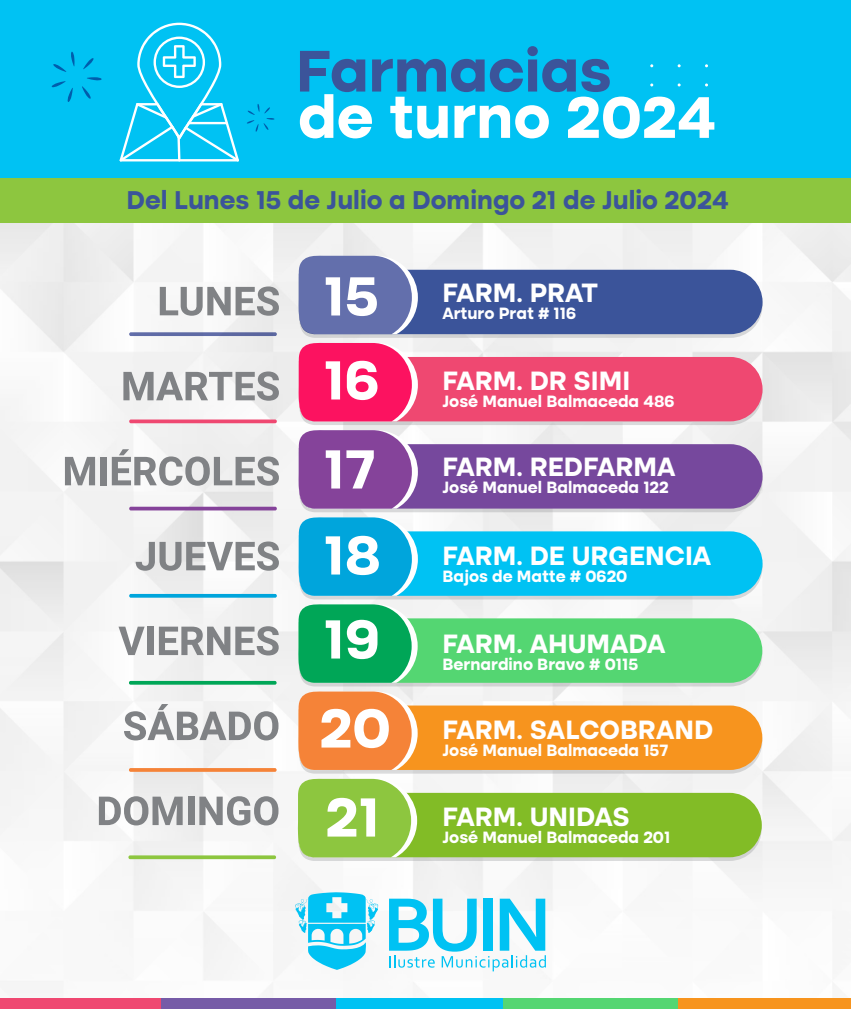
<style>
.page{position:relative;width:851px;height:1009px;background:#fff}
.page>*{position:absolute;margin:0;border:0;box-sizing:border-box;transform-origin:0 0}
.t1{font:700 60.7px "Altone Trial";color:#fff}
.t2{font:700 60.7px "Altone Trial";color:#3b549a}
.t3{font:700 57px "Altone Trial";color:#fff}
.t4{font:700 26.8px "Altone Trial";color:#fff}
.t5{font:700 26px "Altone Trial";color:#3b549a}
.t6{font:700 16.6px "Altone Trial";color:#fff}
</style>
<div class="page">
<img style="left:0;top:223px;width:850px;height:776px">
<div style="left:0;top:999px;width:173px;height:10px;background:#ef4871"></div>
<div style="left:161px;top:999px;width:181px;height:10px;background:#765ba7"></div>
<div style="left:336px;top:999px;width:181px;height:10px;background:#00c2f3"></div>
<div style="left:502px;top:999px;width:181px;height:10px;background:#54d672"></div>
<div style="left:678px;top:999px;width:172px;height:10px;background:#f7941e"></div>
<div style="left:0;top:0;width:850px;height:184px;background:#00c2f3"></div>
<svg style="left:160px;top:286px;width:119px;height:30px"></svg>
<svg style="left:123px;top:371px;width:156px;height:30px"></svg>
<svg style="left:65px;top:457px;width:30px;height:28px"></svg>
<div style="left:100px;top:457px;width:6px;height:28px;background:#808285"></div>
<svg style="left:112px;top:449px;width:167px;height:37px"></svg>
<svg style="left:136px;top:541px;width:143px;height:30px"></svg>
<svg style="left:295px;top:892px;width:83px;height:78px"></svg>
<svg style="left:389px;top:899px;width:157px;height:72px"></svg>
<svg style="left:119px;top:23px;width:120px;height:138px"></svg>
<div style="left:0;top:179px;width:850px;height:44px;background:#8dc63f"></div>
<svg style="left:129px;top:332px;width:148px;height:4px"></svg>
<svg style="left:128px;top:420px;width:149px;height:3px"></svg>
<svg style="left:128px;top:507px;width:149px;height:3px"></svg>
<svg style="left:128px;top:594px;width:149px;height:4px"></svg>
<svg style="left:82px;top:77px;width:20px;height:22px"></svg>
<svg style="left:51px;top:81px;width:22px;height:21px"></svg>
<svg style="left:53px;top:52px;width:22px;height:20px"></svg>
<svg style="left:83px;top:58px;width:11px;height:11px"></svg>
<svg style="left:247px;top:104px;width:27px;height:28px"></svg>
<svg style="left:118px;top:627px;width:27px;height:28px"></svg>
<div style="left:147px;top:627px;width:7px;height:28px;background:#808285"></div>
<svg style="left:159px;top:626px;width:120px;height:29px"></svg>
<svg style="left:124px;top:704px;width:154px;height:36px"></svg>
<svg style="left:99px;top:796px;width:84px;height:29px"></svg>
<div style="left:188px;top:797px;width:6px;height:28px;background:#808285"></div>
<svg style="left:199px;top:796px;width:79px;height:29px"></svg>
<svg style="left:128px;top:681px;width:149px;height:4px"></svg>
<svg style="left:128px;top:768px;width:149px;height:4px"></svg>
<svg style="left:128px;top:855px;width:149px;height:4px"></svg>
<svg style="left:298px;top:254px;width:464px;height:607px"></svg>
<h1 class="t2" style="left:296px;top:44px;width:317px">Farmacias</h1>
<h1 class="t1" style="left:298px;top:90px;width:420px">de turno 2024</h1>
<h3 class="t5" style="left:126px;top:189px;width:604px">Del Lunes 15 de Julio a Domingo 21 de Julio 2024</h3>
<h2 class="t3" style="left:323px;top:271px;width:57px">15</h2>
<h2 class="t3" style="left:323px;top:355px;width:58px">16</h2>
<h2 class="t3" style="left:323px;top:444px;width:53px">17</h2>
<h2 class="t3" style="left:323px;top:530px;width:59px">18</h2>
<h2 class="t3" style="left:323px;top:614px;width:58px">19</h2>
<h2 class="t3" style="left:319px;top:703px;width:73px">20</h2>
<h2 class="t3" style="left:325px;top:792px;width:56px">21</h2>
<h3 class="t4" style="left:442px;top:280px;width:157px">FARM. PRAT</h3>
<p class="t6" style="left:442px;top:306px;width:135px">Arturo Prat # 116</p>
<h3 class="t4" style="left:442px;top:368px;width:189px">FARM. DR SIMI</h3>
<p class="t6" style="left:442px;top:394px;width:234px">José Manuel Balmaceda 486</p>
<h3 class="t4" style="left:442px;top:454px;width:234px">FARM. REDFARMA</h3>
<p class="t6" style="left:442px;top:480px;width:228px">José Manuel Balmaceda 122</p>
<h3 class="t4" style="left:442px;top:543px;width:270px">FARM. DE URGENCIA</h3>
<p class="t6" style="left:442px;top:569px;width:186px">Bajos de Matte # 0620</p>
<h3 class="t4" style="left:442px;top:631px;width:224px">FARM. AHUMADA</h3>
<p class="t6" style="left:442px;top:657px;width:197px">Bernardino Bravo # 0115</p>
<h3 class="t4" style="left:442px;top:717px;width:272px">FARM. SALCOBRAND</h3>
<p class="t6" style="left:442px;top:743px;width:227px">José Manuel Balmaceda 157</p>
<h3 class="t4" style="left:442px;top:804px;width:189px">FARM. UNIDAS</h3>
<p class="t6" style="left:442px;top:830px;width:229px">José Manuel Balmaceda 201</p>
</div>
